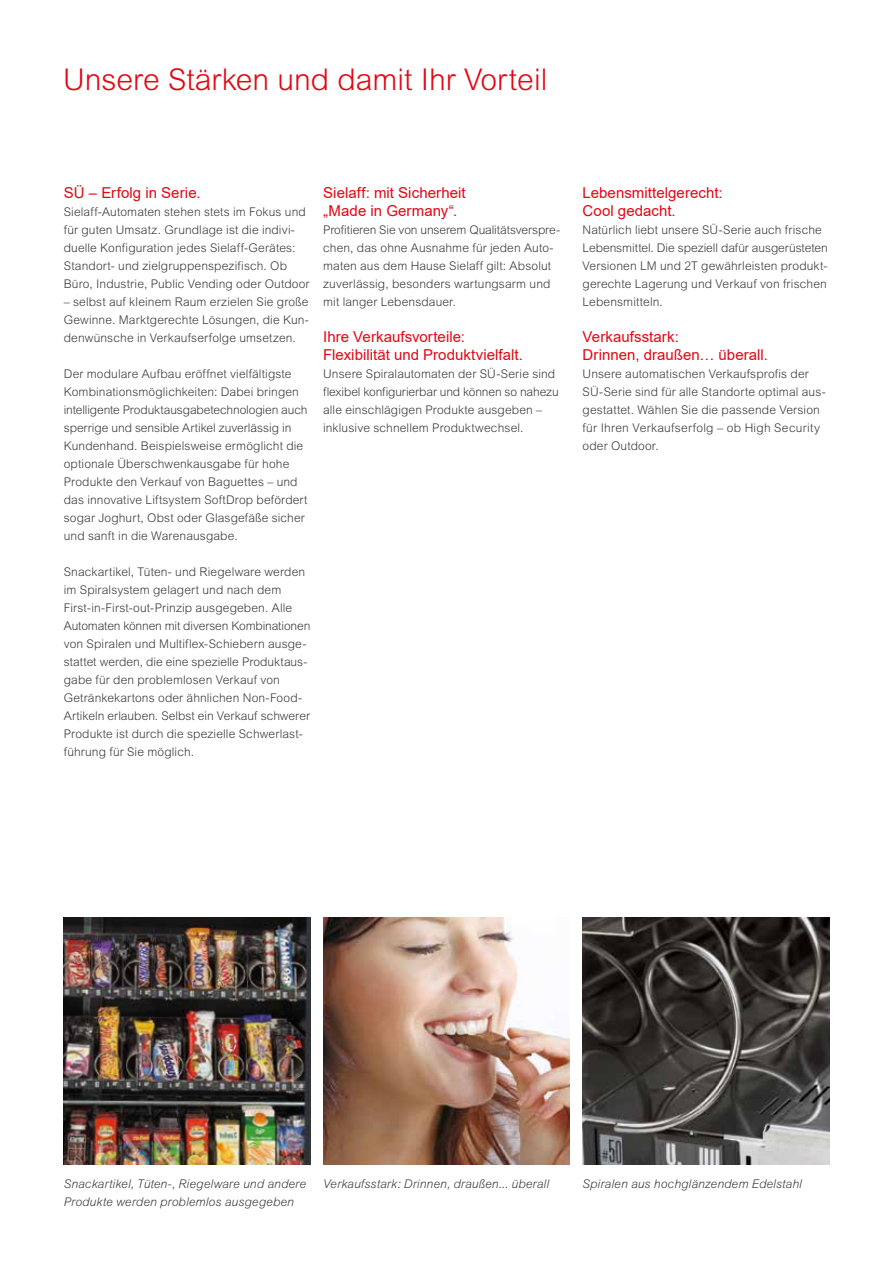
<style>
.page{position:relative;width:893px;height:1263px;background:#fff}
.page>*{position:absolute;margin:0;border:0;box-sizing:border-box;transform-origin:0 0}
.t1{font:300 30px "Arial MT Pro";color:#e30613}
.t2{font:15px/18px "Arial";letter-spacing:.005em;color:#e30613}
.t3{font:300 12px/18px "Arial MT Pro";letter-spacing:.01em;color:#3c3c3b}
.t4{font:italic 300 12px "Arial MT Pro";letter-spacing:.01em;color:#3c3c3b}
</style>
<div class="page">
<img style="left:323px;top:917px;width:247px;height:247px">
<img style="left:64px;top:917px;width:246px;height:247px">
<img style="left:583px;top:917px;width:246px;height:247px">
<h1 class="t1" style="left:63px;top:61px;width:486px">Unsere Stärken und damit Ihr Vorteil</h1>
<p class="t2" style="left:64px;top:184px;width:138px">SÜ – Erfolg in Serie.</p>
<p class="t3" style="left:64px;top:203px;width:247px">Sielaff-Automaten stehen stets im Fokus und für guten Umsatz. Grundlage ist die indivi&shy;duelle Konfiguration jedes Sielaff-Gerätes:<br>Standort- und zielgruppenspezifisch. Ob Büro, Industrie, Public Vending oder Outdoor</p>
<p class="t3" style="left:64px;top:293px;width:247px;text-align:justify">– selbst auf kleinem Raum erzielen Sie große Gewinne. Marktgerechte Lösungen, die Kun&shy;denwünsche in Verkaufserfolge umsetzen.</p>
<p class="t3" style="left:64px;top:365px;width:245px">Der modulare Aufbau eröffnet vielfältigste Kombinationsmöglichkeiten: Dabei bringen intelligente Produktausgabetechnologien auch sperrige und sensible Artikel zuverlässig in Kundenhand. Beispielsweise ermöglicht die optionale Überschwenkausgabe für hohe Produkte den Verkauf von Baguettes – und das innovative Liftsystem SoftDrop befördert sogar Joghurt, Obst oder Glasgefäße sicher und sanft in die Warenausgabe.</p>
<p class="t3" style="left:64px;top:563px;width:248px">Snackartikel, Tüten- und Riegelware werden im Spiralsystem gelagert und nach dem First-in-First-out-Prinzip ausgegeben. Alle Automaten können mit diversen Kombinationen von Spiralen und Multiflex-Schiebern ausge&shy;stattet werden, die eine spezielle Produktaus&shy;gabe für den problemlosen Verkauf von Getränkekartons oder ähnlichen Non-Food-Artikeln erlauben. Selbst ein Verkauf schwerer Produkte ist durch die spezielle Schwerlast&shy;führung für Sie möglich.</p>
<p class="t2" style="left:323px;top:184px;width:144px">Sielaff: mit Sicherheit „Made in Germany“.</p>
<p class="t3" style="left:323px;top:221px;width:238px">Profitieren Sie von unserem Qualitätsverspre&shy;chen, das ohne Ausnahme für jeden Auto&shy;maten aus dem Hause Sielaff gilt: Absolut zuverlässig, besonders wartungsarm und mit langer Lebensdauer.</p>
<p class="t2" style="left:323px;top:328px;width:201px">Ihre Verkaufsvorteile:<br>Flexibilität und Produktvielfalt.</p>
<p class="t3" style="left:323px;top:365px;width:237px">Unsere Spiralautomaten der SÜ-Serie sind flexibel konfigurierbar und können so nahezu alle einschlägigen Produkte ausgeben – inklusive schnellem Produktwechsel.</p>
<p class="t2" style="left:583px;top:184px;width:142px">Lebensmittelgerecht:<br>Cool gedacht.</p>
<p class="t3" style="left:583px;top:221px;width:247px">Natürlich liebt unsere SÜ-Serie auch frische Lebensmittel. Die speziell dafür ausgerüsteten Versionen LM und 2T gewährleisten produkt&shy;gerechte Lagerung und Verkauf von frischen Lebensmitteln.</p>
<p class="t2" style="left:583px;top:328px;width:187px">Verkaufsstark:<br>Drinnen, draußen… überall.</p>
<p class="t3" style="left:583px;top:365px;width:245px">Unsere automatischen Verkaufsprofis der SÜ-Serie sind für alle Standorte optimal aus&shy;gestattet. Wählen Sie die passende Version für Ihren Verkaufserfolg – ob High Security oder Outdoor.</p>
<p class="t4" style="left:64px;top:1177px;width:244px">Snackartikel, Tüten-, Riegelware und andere</p>
<p class="t4" style="left:323px;top:1177px;width:227px">Verkaufsstark: Drinnen, draußen... überall</p>
<p class="t4" style="left:583px;top:1177px;width:221px">Spiralen aus hochglänzendem Edelstahl</p>
<p class="t4" style="left:64px;top:1195px;width:232px">Produkte werden problemlos ausgegeben</p>
</div>
